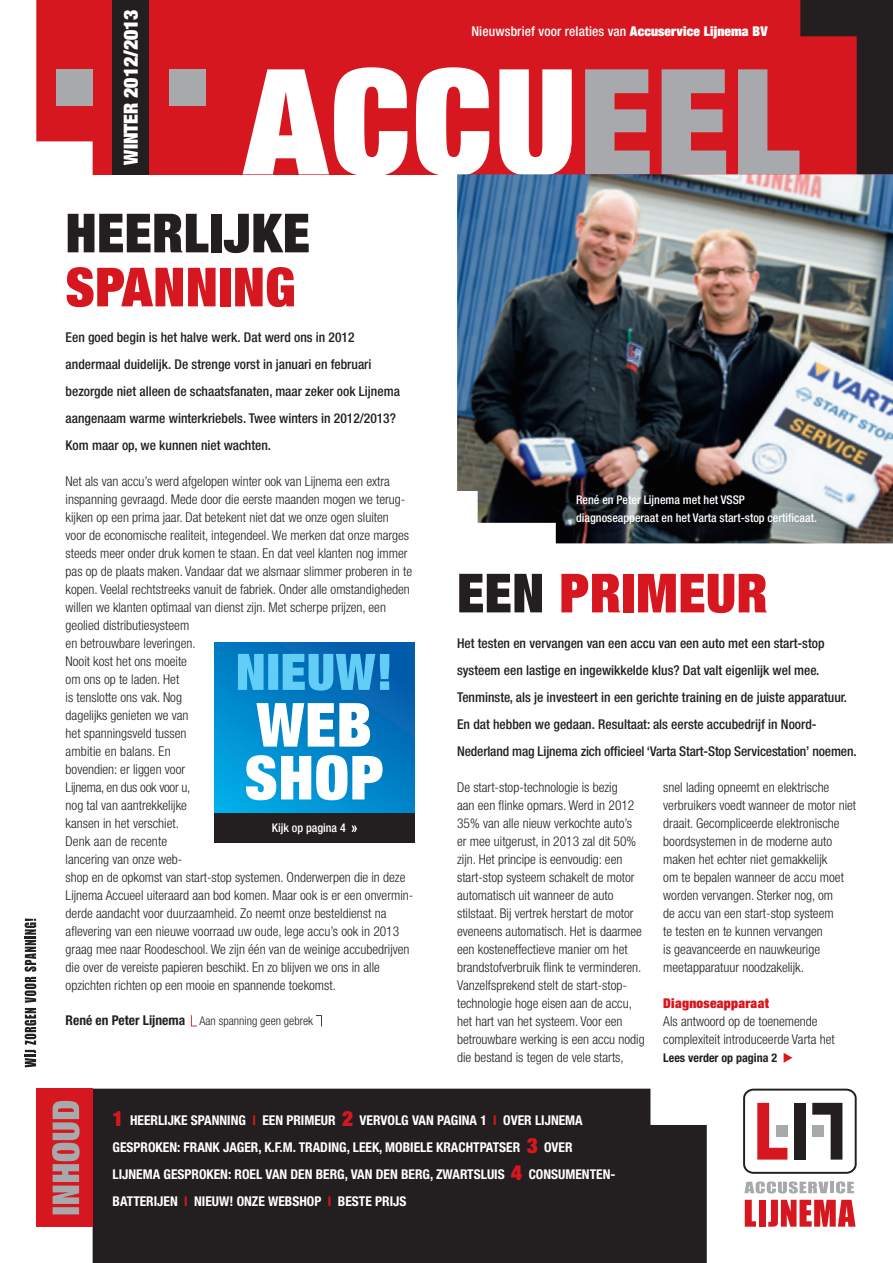
<style>
.page{position:relative;width:893px;height:1263px;background:#fff}
.page>*{position:absolute;margin:0;border:0;box-sizing:border-box;transform-origin:0 0}
.t1{font:900 condensed 54px "Helvetica Neue LT Std";letter-spacing:.01em;color:#d7171f}
.t2{font:900 condensed 54px "Helvetica Neue LT Std";color:#231f20}
.t3{font:900 condensed 19.5px "Helvetica Neue LT Std";color:#fff}
.t4{font:300 condensed 13.5px/18px "Helvetica Neue LT Std";color:#231f20}
.t5{font:500 condensed 13.5px/27px "Helvetica Neue LT Std";color:#231f20}
.t6{font:700 condensed 13.5px/27px "Helvetica Neue LT Std";color:#fff}
.t7{font:500 condensed 13.5px "Helvetica Neue LT Std";letter-spacing:.01em;color:#fff}
.t8{font:900 condensed 13.5px "Helvetica Neue LT Std";letter-spacing:.02em;color:#d7171f}
.t9{font:500 condensed 12px/18px "Helvetica Neue LT Std";color:#fff}
.t10{font:300 condensed 12px "Helvetica Neue LT Std";color:#231f20}
.t11{font:700 condensed 12px "Helvetica Neue LT Std";color:#231f20}
.s1{font-weight:700;font-size:13.5px}
.s2{font-weight:900}
.s3{color:#231f20}
.s4{color:#d7171f}
.s5{font-weight:900;font-size:21px;color:#d7171f}
</style>
<div class="page">
<div style="left:93px;top:1089px;width:614px;height:174px;background:#231f20"></div>
<div style="left:36px;top:1089px;width:57px;height:138px;background:#d7171f"></div>
<div style="left:0;top:0;width:893px;height:174px;background:#d7171f"></div>
<svg style="left:52px;top:1101px;width:28px;height:113px"></svg>
<svg style="left:0;top:0;width:93px;height:175px"></svg>
<svg style="left:585px;top:0;width:308px;height:174px"></svg>
<svg style="left:243px;top:67px;width:329px;height:108px"></svg>
<div style="left:113px;top:0;width:36px;height:174px;background:#231f20"></div>
<div style="left:56px;top:69px;width:37px;height:36px;background:#a8a9ad"></div>
<div style="left:169px;top:69px;width:36px;height:36px;background:#a8a9ad"></div>
<svg style="left:743px;top:1089px;width:114px;height:85px"></svg>
<svg style="left:744px;top:1181px;width:84px;height:12px"></svg>
<hr style="left:830px;top:1182px;width:4px;height:11px;background:#a8a9ad">
<svg style="left:836px;top:1181px;width:18px;height:12px"></svg>
<svg style="left:745px;top:1200px;width:11px;height:27px"></svg>
<div style="left:759px;top:1200px;width:7px;height:27px;background:#d7171f"></div>
<svg style="left:768px;top:1200px;width:87px;height:27px"></svg>
<svg style="left:25px;top:977px;width:11px;height:90px"></svg>
<svg style="left:25px;top:918px;width:11px;height:53px"></svg>
<img style="left:457px;top:174px;width:436px;height:369px">
<svg style="left:457px;top:491px;width:99px;height:53px"></svg>
<svg style="left:214px;top:642px;width:201px;height:171px;background:#017fc5"></svg>
<svg style="left:246px;top:755px;width:137px;height:45px"></svg>
<svg style="left:256px;top:703px;width:114px;height:44px"></svg>
<svg style="left:238px;top:654px;width:151px;height:37px;background:#43aee1"></svg>
<div style="left:214px;top:813px;width:201px;height:30px;background:#231f20"></div>
<svg style="left:352px;top:825px;width:5px;height:7px"></svg>
<svg style="left:191px;top:1015px;width:6px;height:11px"></svg>
<svg style="left:316px;top:1015px;width:6px;height:11px"></svg>
<h2 class="t3" style="left:118px;top:165px;width:156px;rotate:-90deg">WINTER 2012/2013</h2>
<h1 class="t2" style="left:66px;top:199px;width:246px">Heerlijke</h1>
<h1 class="t1" style="left:66px;top:253px;width:231px">spanning</h1>
<p class="t5" style="left:66px;top:324px;width:336px">Een goed begin is het halve werk. Dat werd ons in 2012 andermaal duidelijk. De strenge vorst in januari en februari bezorgde niet alleen de schaatsfanaten, maar zeker ook Lijnema aangenaam warme winterkriebels. Twee winters in 2012/2013?<br>Kom maar op, we kunnen niet wachten.</p>
<p class="t4" style="left:66px;top:472px;width:349px">Net als van accu’s werd afgelopen winter ook van Lijnema een extra inspanning gevraagd. Mede door die eerste maanden mogen we terug&shy;kijken op een prima jaar. Dat betekent niet dat we onze ogen sluiten<br>voor de economische realiteit, integendeel. We merken dat onze marges steeds meer onder druk komen te staan. En dat veel klanten nog immer pas op de plaats maken. Vandaar dat we alsmaar slimmer proberen in te kopen. Veelal rechtstreeks vanuit de fabriek. Onder alle omstandigheden willen we klanten optimaal van dienst zijn. Met scherpe prijzen, een geolied distributiesysteem<br>en betrouwbare leveringen.<br>Nooit kost het ons moeite<br>om ons op te laden. Het<br>is tenslotte ons vak. Nog<br>dagelijks genieten we van<br>het spanningsveld tussen<br>ambitie en balans. En<br>bovendien: er liggen voor<br>Lijnema, en dus ook voor u,<br>nog tal van aantrekkelijke<br>kansen in het verschiet.<br>Denk aan de recente<br>lancering van onze web-<br>shop en de opkomst van start-stop systemen. Onderwerpen die in deze Lijnema Accueel uiteraard aan bod komen. Maar ook is er een onvermin&shy;derde aandacht voor duurzaamheid. Zo neemt onze besteldienst na aflevering van een nieuwe voorraad uw oude, lege accu’s ook in 2013 graag mee naar Roodeschool. We zijn één van de weinige accubedrijven die over de vereiste papieren beschikt. En zo blijven we ons in alle opzichten richten op een mooie en spannende toekomst.</p>
<p class="t10" style="left:66px;top:1014px;width:249px"><span class="s1">RENÉ EN PETER LIJNEMA</span> Aan spanning geen gebrek</p>
<p class="t9" style="left:272px;top:819px;width:75px">Kijk op pagina 4</p>
<p class="t7" style="left:471px;top:23px;width:298px">Nieuwsbrief voor relaties van <span class="s2">Accuservice Lijnema BV</span></p>
<p class="t9" style="left:576px;top:491px;width:242px">René en Peter Lijnema met het VSSP diagnoseapperaat en het Varta start-stop certificaat.</p>
<h1 class="t1" style="left:457px;top:559px;width:312px"><span class="s3">Een</span> primeur</h1>
<p class="t5" style="left:457px;top:630px;width:401px">Het testen en vervangen van een accu van een auto met een start-stop systeem een lastige en ingewikkelde klus? Dat valt eigenlijk wel mee.<br>Tenminste, als je investeert in een gerichte training en de juiste apparatuur.<br>En dat hebben we gedaan. Resultaat: als eerste accubedrijf in Noord-Nederland mag Lijnema zich officieel ‘Varta Start-Stop Servicestation’ noemen.</p>
<p class="t4" style="left:457px;top:778px;width:189px">De start-stop-technologie is bezig<br>aan een flinke opmars. Werd in 2012<br>35% van alle nieuw verkochte auto’s er mee uitgerust, in 2013 zal dit 50% zijn. Het principe is eenvoudig: een start-stop systeem schakelt de motor automatisch uit wanneer de auto stilstaat. Bij vertrek herstart de motor eveneens automatisch. Het is daarmee een kosteneffectieve manier om het brandstofverbruik flink te verminderen.<br>Vanzelfsprekend stelt de start-stop&shy;technologie hoge eisen aan de accu, het hart van het systeem. Voor een betrouwbare werking is een accu nodig die bestand is tegen de vele starts,</p>
<p class="t4" style="left:663px;top:778px;width:194px">snel lading opneemt en elektrische verbruikers voedt wanneer de motor niet draait. Gecompliceerde elektronische boordsystemen in de moderne auto maken het echter niet gemakkelijk<br>om te bepalen wanneer de accu moet worden vervangen. Sterker nog, om<br>de accu van een start-stop systeem<br>te testen en te kunnen vervangen<br>is geavanceerde en nauwkeurige meetapparatuur noodzakelijk.</p>
<p class="t8" style="left:663px;top:995px;width:107px">Diagnoseapparaat</p>
<p class="t4" style="left:663px;top:1012px;width:173px">Als antwoord op de toenemende complexiteit introduceerde Varta het</p>
<p class="t11" style="left:663px;top:1051px;width:132px">LEES VERDER OP PAGINA 2 <span class="s4">◆</span></p>
<p class="t6" style="left:113px;top:1107px;width:504px"><span class="s5">1</span> HEERLIJKE SPANNING <span class="s4">I</span> EEN PRIMEUR <span class="s5">2</span> VERVOLG VAN PAGINA 1 <span class="s4">I</span> OVER LIJNEMA GESPROKEN: FRANK JAGER, K.F.M. TRADING, LEEK, MOBIELE KRACHTPATSER <span class="s5">3</span> OVER LIJNEMA GESPROKEN: ROEL VAN DEN BERG, VAN DEN BERG, ZWARTSLUIS <span class="s5">4</span> CONSUMENTEN-BATTE</p>
<p class="t6" style="left:146px;top:1188px;width:262px">RIJEN <span class="s4">I</span> NIEUW! ONZE WEBSHOP <span class="s4">I</span> BESTE PRIJS</p>
</div>
